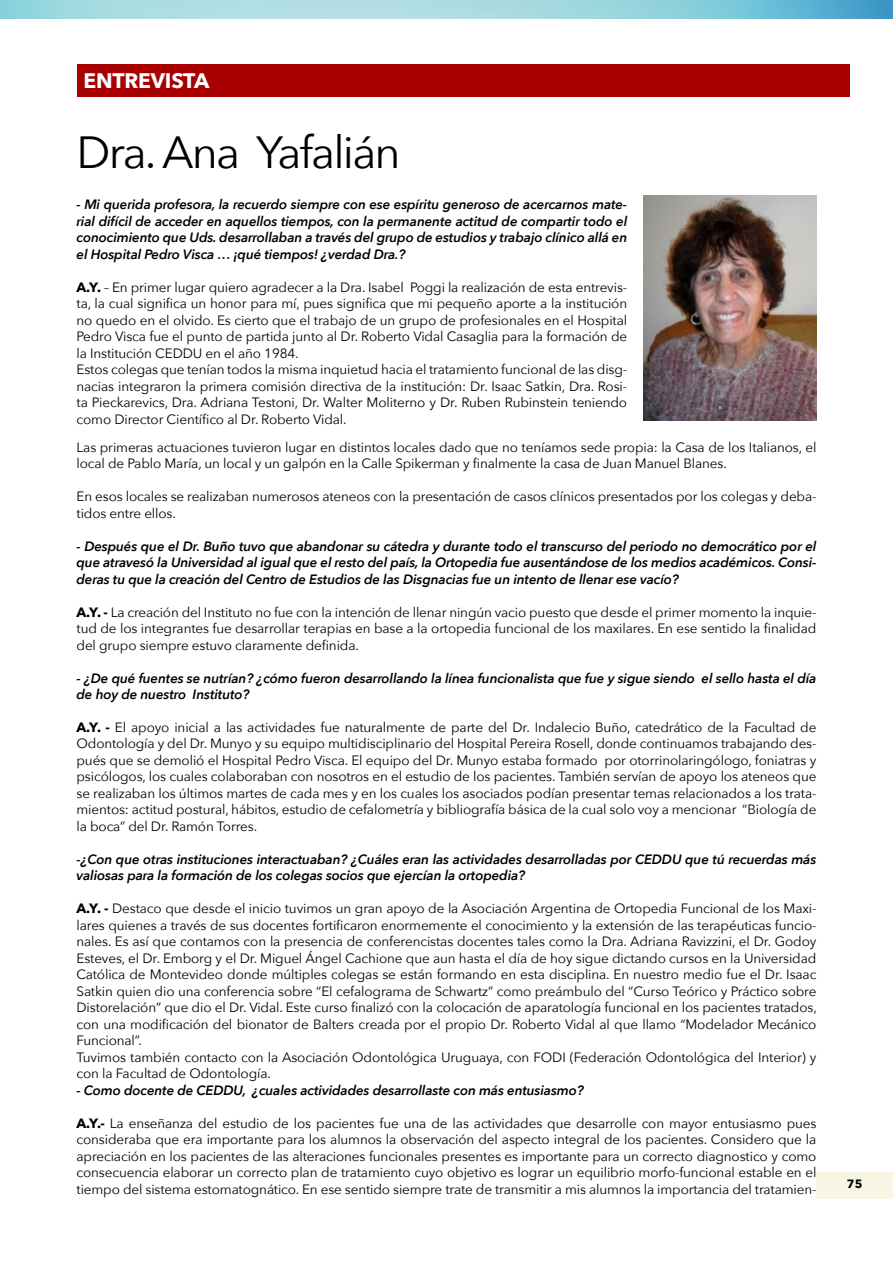
<style>
.page{position:relative;width:893px;height:1263px;background:#fff}
.page>*{position:absolute;margin:0;border:0;box-sizing:border-box;transform-origin:0 0}
.t1{font:45px "Avenir Next";letter-spacing:-.04em;color:#000}
.t2{font:700 21px "Avenir Next";letter-spacing:-.01em;color:#fff}
.t3{font:13.5px/16.5px "Avenir Next";letter-spacing:-.01em;color:#000}
.t4{font:italic 600 13.5px/16.5px "Avenir Next";letter-spacing:-.01em;color:#000;text-align:justify}
.t5{font:700 12px "Avenir Next";color:#000}
.s1{font-weight:700}
</style>
<div class="page">
<img style="left:0;top:0;width:893px;height:18px">
<div style="left:816px;top:1172px;width:77px;height:27px;background:#f7f5e4"></div>
<div style="left:77px;top:64px;width:772px;height:32px;background:#a80000"></div>
<img style="left:644px;top:196px;width:172px;height:225px">
<h2 class="t2" style="left:84px;top:62px;width:127px">ENTREVISTA</h2>
<h1 class="t1" style="left:77px;top:115px;width:326px">Dra. Ana Yafalián</h1>
<p class="t4" style="left:77px;top:196px;width:552px">- Mi querida profesora, la recuerdo siempre con ese espíritu generoso de acercarnos mate&shy;rial difícil de acceder en aquellos tiempos, con la permanente actitud de compartir todo el conocimiento que Uds. desarrollaban a través del grupo de estudios y trabajo clínico allá en el Hospital Pedro Visca … ¡qué tiempos! ¿verdad Dra.?</p>
<p class="t3" style="left:77px;top:278px;width:552px"><span class="s1">A.Y.</span> – En primer lugar quiero agradecer a la Dra. Isabel Poggi la realización de esta entrevis&shy;ta, la cual significa un honor para mí, pues significa que mi pequeño aporte a la institución no quedo en el olvido. Es cierto que el trabajo de un grupo de profesionales en el Hospital Pedro Visca fue el punto de partida junto al Dr. Roberto Vidal Casaglia para la formación de la Institución CEDDU en el año 1984.<br>Estos colegas que tenían todos la misma inquietud hacia el tratamiento funcional de las disg&shy;nacias integraron la primera comisión directiva de la institución: Dr. Isaac Satkin, Dra. Rosi&shy;ta Pieckarevics, Dra. Adriana Testoni, Dr. Walter Moliterno y Dr. Ruben Rubinstein teniendo como Director Científico al Dr. Roberto Vidal.</p>
<p class="t3" style="left:77px;top:438px;width:741px">Las primeras actuaciones tuvieron lugar en distintos locales dado que no teníamos sede propia: la Casa de los Italianos, el local de Pablo María, un local y un galpón en la Calle Spikerman y finalmente la casa de Juan Manuel Blanes.</p>
<p class="t3" style="left:77px;top:487px;width:741px">En esos locales se realizaban numerosos ateneos con la presentación de casos clínicos presentados por los colegas y deba&shy;tidos entre ellos.</p>
<p class="t4" style="left:77px;top:537px;width:741px">- Después que el Dr. Buño tuvo que abandonar su cátedra y durante todo el transcurso del periodo no democrático por el que atravesó la Universidad al igual que el resto del país, la Ortopedia fue ausentándose de los medios académicos. Consi&shy;deras tu que la creación del Centro de Estudios de las Disgnacias fue un intento de llenar ese vacío?</p>
<p class="t3" style="left:77px;top:603px;width:741px;text-align:justify"><span class="s1">A.Y. -</span> La creación del Instituto no fue con la intención de llenar ningún vacio puesto que desde el primer momento la inquie&shy;tud de los integrantes fue desarrollar terapias en base a la ortopedia funcional de los maxilares. En ese sentido la finalidad del grupo siempre estuvo claramente definida.</p>
<p class="t4" style="left:77px;top:669px;width:741px">- ¿De qué fuentes se nutrían? ¿cómo fueron desarrollando la línea funcionalista que fue y sigue siendo el sello hasta el día de hoy de nuestro Instituto?</p>
<p class="t3" style="left:77px;top:718px;width:741px;text-align:justify"><span class="s1">A.Y. -</span> El apoyo inicial a las actividades fue naturalmente de parte del Dr. Indalecio Buño, catedrático de la Facultad de Odontología y del Dr. Munyo y su equipo multidisciplinario del Hospital Pereira Rosell, donde continuamos trabajando des&shy;pués que se demolió el Hospital Pedro Visca. El equipo del Dr. Munyo estaba formado por otorrinolaringólogo, foniatras y psicólogos, los cuales colaboraban con nosotros en el estudio de los pacientes. También servían de apoyo los ateneos que se realizaban los últimos martes de cada mes y en los cuales los asociados podían presentar temas relacionados a los trata&shy;mientos: actitud postural, hábitos, estudio de cefalometría y bibliografía básica de la cual solo voy a mencionar “Biología de la boca” del Dr. Ramón Torres.</p>
<p class="t4" style="left:77px;top:851px;width:741px">-¿Con que otras instituciones interactuaban? ¿Cuáles eran las actividades desarrolladas por CEDDU que tú recuerdas más valiosas para la formación de los colegas socios que ejercían la ortopedia?</p>
<p class="t3" style="left:77px;top:900px;width:742px"><span class="s1">A.Y. -</span> Destaco que desde el inicio tuvimos un gran apoyo de la Asociación Argentina de Ortopedia Funcional de los Maxi&shy;lares quienes a través de sus docentes fortificaron enormemente el conocimiento y la extensión de las terapéuticas funcio&shy;nales. Es así que contamos con la presencia de conferencistas docentes tales como la Dra. Adriana Ravizzini, el Dr. Godoy Esteves, el Dr. Emborg y el Dr. Miguel Ángel Cachione que aun hasta el día de hoy sigue dictando cursos en la Universidad Católica de Montevideo donde múltiples colegas se están formando en esta disciplina. En nuestro medio fue el Dr. Isaac Satkin quien dio una conferencia sobre “El cefalograma de Schwartz” como preámbulo del “Curso Teórico y Práctico sobre Distorelación” que dio el Dr. Vidal. Este curso finalizó con la colocación de aparatología funcional en los pacientes tratados, con una modificación del bionator de Balters creada por el propio Dr. Roberto Vidal al que llamo “Modelador Mecánico Funcional”.<br>Tuvimos también contacto con la Asociación Odontológica Uruguaya, con FODI (Federación Odontológica del Interior) y con la Facultad de Odontología.</p>
<p class="t4" style="left:77px;top:1081px;width:509px">- Como docente de CEDDU, ¿cuales actividades desarrollaste con más entusiasmo?</p>
<p class="t3" style="left:77px;top:1114px;width:741px;text-align:justify"><span class="s1">A.Y.-</span> La enseñanza del estudio de los pacientes fue una de las actividades que desarrolle con mayor entusiasmo pues consideraba que era importante para los alumnos la observación del aspecto integral de los pacientes. Considero que la apreciación en los pacientes de las alteraciones funcionales presentes es importante para un correcto diagnostico y como consecuencia elaborar un correcto plan de tratamiento cuyo objetivo es lograr un equilibrio morfo-funcional estable en el tiempo del sistema estomatognático. En ese sentido siempre trate de transmitir a mis alumnos la importancia del tratamien-</p>
<p class="t5" style="left:847px;top:1173px;width:17px">75</p>
</div>
